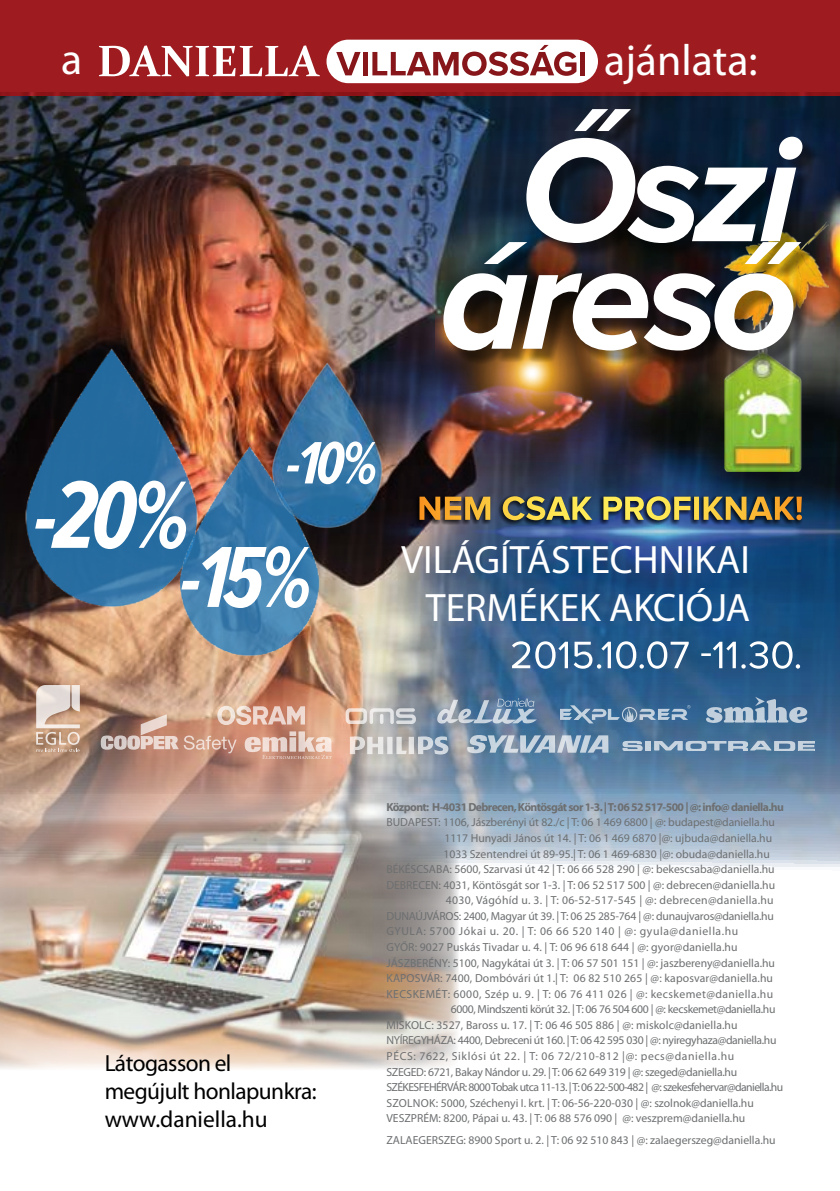
<style>
.page{position:relative;width:840px;height:1191px;background:#fff}
.page>*{position:absolute;margin:0;border:0;box-sizing:border-box;transform-origin:0 0}
.t1{font:700 43.8px "Proxima Nova";color:#fff}
.t2{font:700 39.8px/47.6px "Proxima Nova";color:#fff;text-align:right}
.t3{font:700 23.4px/28px "Proxima Nova";letter-spacing:-.025em;color:#000}
.t4{font:11.6px "Myriad Pro";color:#6d6f71}
.t5{font:11.6px "Myriad Pro";letter-spacing:-.03em;color:#6d6f71}
.t6{font:11.6px "Myriad Pro";letter-spacing:.05em;color:#6d6f71}
.t7{font:11.6px "Myriad Pro";letter-spacing:-.05em;color:#6d6f71}
.t8{font:700 11.6px "Myriad Pro";letter-spacing:-.05em;color:#6d6f71}
.t9{font:11.6px "Myriad Pro";letter-spacing:-.02em;color:#6d6f71}
.t10{font:11.6px "Myriad Pro";letter-spacing:-.025em;color:#6d6f71}
.t11{font:11.6px "Myriad Pro";letter-spacing:.035em;color:#6d6f71}
.t12{font:11.6px "Myriad Pro";letter-spacing:.025em;color:#6d6f71}
</style>
<div class="page">
<img style="left:0;top:909px;width:458px;height:160px">
<div style="left:0;top:0;width:839px;height:99px;background:#9e1c20"></div>
<svg style="left:99px;top:45px;width:220px;height:31px"></svg>
<div style="left:326px;top:40px;width:271px;height:43px;background:#fff;border-radius:22px"></div>
<svg style="left:336px;top:52px;width:24px;height:23px"></svg>
<div style="left:362px;top:52px;width:5px;height:23px;background:#861619"></div>
<svg style="left:372px;top:45px;width:204px;height:31px"></svg>
<div style="left:580px;top:52px;width:5px;height:23px;background:#861619"></div>
<img style="left:0;top:794px;width:839px;height:115px">
<img style="left:0;top:93px;width:839px;height:701px">
<img style="left:349px;top:195px;width:149px;height:262px">
<img style="left:435px;top:294px;width:63px;height:100px">
<img style="left:434px;top:457px;width:405px;height:146px">
<img style="left:498px;top:365px;width:233px;height:102px">
<img style="left:0;top:263px;width:339px;height:428px">
<img style="left:472px;top:113px;width:344px;height:252px">
<img style="left:443px;top:109px;width:359px;height:241px">
<img style="left:77px;top:376px;width:357px;height:348px">
<img style="left:191px;top:308px;width:281px;height:273px">
<svg style="left:35px;top:441px;width:340px;height:167px"></svg>
<svg style="left:414px;top:495px;width:388px;height:30px;background:#293d61"></svg>
<img style="left:419px;top:496px;width:382px;height:24px">
<svg style="left:437px;top:698px;width:99px;height:26px;background:#849db4"></svg>
<svg style="left:345px;top:708px;width:71px;height:16px"></svg>
<svg style="left:466px;top:735px;width:142px;height:18px;background:#9eb3c6"></svg>
<svg style="left:349px;top:736px;width:99px;height:18px;background:#c2c3c6"></svg>
<svg style="left:705px;top:696px;width:101px;height:27px;background:#7292b0"></svg>
<svg style="left:559px;top:705px;width:130px;height:18px;background:#698dae"></svg>
<svg style="left:622px;top:741px;width:192px;height:9px;background:#96aec4"></svg>
<svg style="left:36px;top:685px;width:43px;height:67px;background:#d6c0b0"></svg>
<svg style="left:101px;top:706px;width:231px;height:52px;background:#c99e8b"></svg>
<svg style="left:511px;top:641px;width:288px;height:27px"></svg>
<h1 class="t1" style="left:61px;top:33px;width:23px">a</h1>
<h1 class="t1" style="left:604px;top:33px;width:155px">ajánlata:</h1>
<h2 class="t2" style="left:401px;top:535px;width:350px">VILÁGÍTÁSTECHNIKAI<br>TERMÉKEK AKCIÓJA</h2>
<h3 class="t3" style="left:105px;top:1048px;width:213px">Látogasson el megújult honlapunkra: www.daniella.hu</h3>
<p class="t8" style="left:386px;top:799px;width:399px">Központ: H-4031 Debrecen, Köntösgátsor 1-3. |T: 06 52 517-500 | @: info@ daniella.hu</p>
<p class="t4" style="left:386px;top:815px;width:390px">BUDAPEST: 1106, Jászberényi út 82./c | T: 06 1 469 6800 | @: budapest@daniella.hu</p>
<p class="t4" style="left:444px;top:831px;width:329px">1117 Hunyadi János út 14. | T: 06 1 469 6870 |@: ujbuda@daniella.hu</p>
<p class="t4" style="left:443px;top:846px;width:328px">1033 Szentendrei út 89-95.| T: 06 1 469-6830 |@: obuda@daniella.hu</p>
<p class="t4" style="left:386px;top:862px;width:389px">BÉKÉSCSABA: 5600, Szarvasi út 42 | T: 06 66 528 290 | @: bekescsaba@daniella.hu</p>
<p class="t4" style="left:386px;top:877px;width:390px">DEBRECEN: 4031, Köntösgát sor 1-3. | T: 06 52 517 500 | @: debrecen@daniella.hu</p>
<p class="t12" style="left:445px;top:893px;width:329px">4030, Vágóhíd u. 3. | T: 06-52-517-545 | @: debrecen@daniella.hu</p>
<p class="t9" style="left:386px;top:908px;width:389px">DUNAÚJVÁROS: 2400, Magyar út 39. | T: 06 25 285-764 | @: dunaujvaros@daniella.hu</p>
<p class="t6" style="left:386px;top:924px;width:353px">GYULA: 5700 Jókai u. 20. | T: 06 66 520 140 | @: gyula@daniella.hu</p>
<p class="t4" style="left:386px;top:940px;width:352px">GYŐR: 9027 Puskás Tivadar u. 4. | T: 06 96 618 644 | @: gyor@daniella.hu</p>
<p class="t4" style="left:386px;top:955px;width:390px">JÁSZBERÉNY: 5100, Nagykátai út 3. | T: 06 57 501 151 | @: jaszbereny@daniella.hu</p>
<p class="t4" style="left:386px;top:971px;width:388px">KAPOSVÁR: 7400, Dombóvári út 1.| T: 06 82 510 265 | @: kaposvar@daniella.hu</p>
<p class="t11" style="left:386px;top:986px;width:388px">KECSKEMÉT: 6000, Szép u. 9. | T: 06 76 411 026 | @: kecskemet@daniella.hu</p>
<p class="t5" style="left:450px;top:1002px;width:326px">6000, Mindszenti körút 32. |T: 06 76 504 600 | @: kecskemet@daniella.hu</p>
<p class="t4" style="left:386px;top:1017px;width:352px">MISKOLC: 3527, Baross u. 17. | T: 06 46 505 886 | @: miskolc@daniella.hu</p>
<p class="t5" style="left:386px;top:1033px;width:391px">NYÍREGYHÁZA: 4400, Debreceni út 160. |T: 06 42 595 030 | @: nyiregyhaza@daniella.hu</p>
<p class="t6" style="left:386px;top:1049px;width:349px">PÉCS: 7622, Siklósi út 22. | T: 06 72/210-812 |@: pecs@daniella.hu</p>
<p class="t10" style="left:386px;top:1064px;width:352px">SZEGED: 6721, Bakay Nándor u. 29. |T: 06 62 649 319 | @: szeged@daniella.hu</p>
<p class="t7" style="left:386px;top:1080px;width:398px">SZÉKESFEHÉRVÁR: 8000Tobak utca 11-13. |T: 06 22-500-482 | @: szekesfehervar@daniella.hu</p>
<p class="t4" style="left:386px;top:1095px;width:368px">SZOLNOK: 5000, Széchenyi I. krt. | T: 06-56-220-030 | @: szolnok@daniella.hu</p>
<p class="t4" style="left:386px;top:1111px;width:360px">VESZPRÉM: 8200, Pápai u. 43. | T: 06 88 576 090 | @: veszprem@daniella.hu</p>
<p class="t4" style="left:386px;top:1132px;width:390px">ZALAEGERSZEG: 8900 Sport u. 2. | T: 06 92 510 843 | @: zalaegerszeg@daniella.hu</p>
</div>
